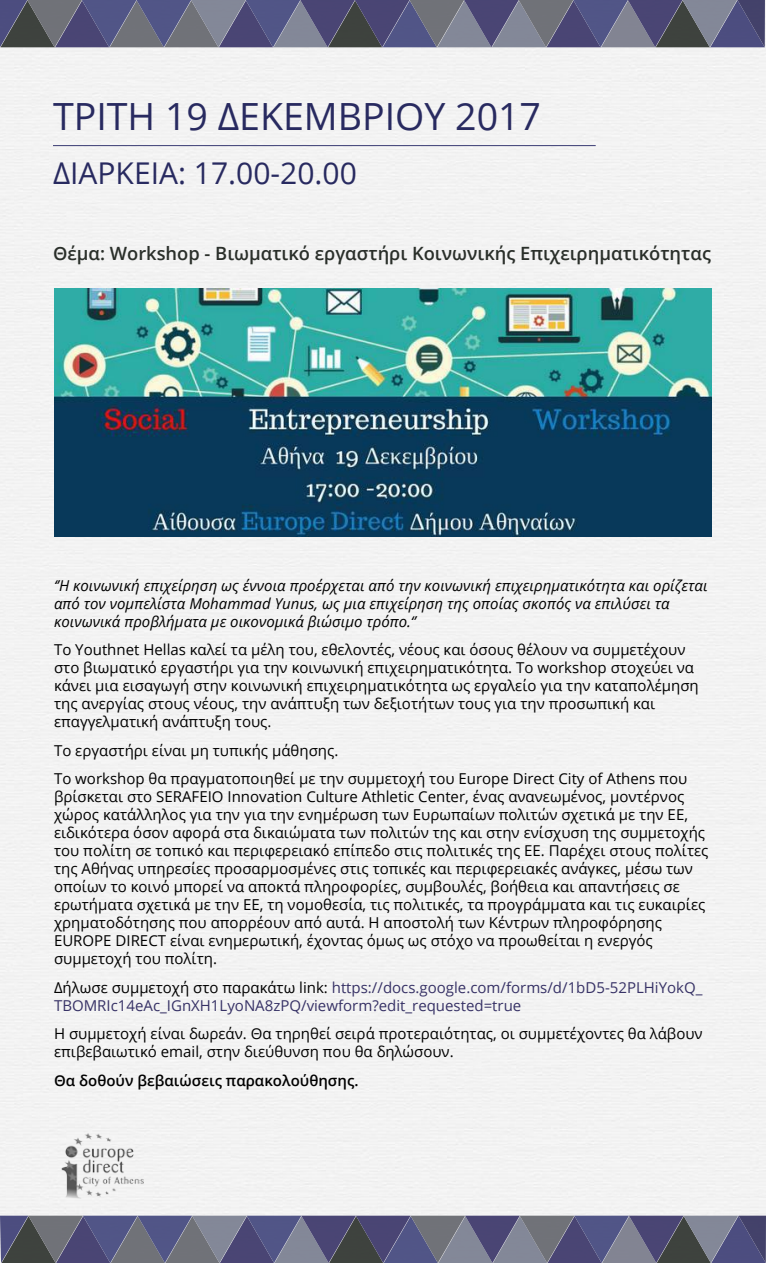
<style>
.page{position:relative;width:766px;height:1263px;background:#fff}
.page>*{position:absolute;margin:0;border:0;box-sizing:border-box;transform-origin:0 0}
.t1{font:37.5px "Open Sans";color:#282a60}
.t2{font:30px "Open Sans";color:#282a60}
.t3{font:600 18.3px "Open Sans";color:#2a2f2a}
.t4{font:15px/18px "Open Sans";color:#000}
.t5{font:italic 15px/18px "Open Sans";color:#000}
.t6{font:15px/18px "Open Sans";color:#373266}
.t7{font:600 15px "Open Sans";color:#000}
.s1{color:#000}
</style>
<div class="page">
<div style="left:0;top:0;width:765px;height:1216px;background:#f3f3f3"></div>
<svg style="left:0;top:0;width:764px;height:47px"></svg>
<svg style="left:0;top:1216px;width:765px;height:47px"></svg>
<hr style="left:53px;top:145px;width:542px;height:1px;background:#3b3d74">
<img style="left:54px;top:1125px;width:89px;height:84px">
<img style="left:54px;top:289px;width:657px;height:247px">
<h1 class="t1" style="left:53px;top:91px;width:489px">ΤΡΙΤΗ 19 ΔΕΚΕΜΒΡΙΟΥ 2017</h1>
<h2 class="t2" style="left:53px;top:152px;width:305px">ΔΙΑΡΚΕΙΑ: 17.00-20.00</h2>
<p class="t3" style="left:53px;top:241px;width:659px">Θέμα: Workshop - Βιωματικό εργαστήρι Κοινωνικής Επιχειρηματικότητας</p>
<p class="t5" style="left:54px;top:576px;width:655px">‘’Η κοινωνική επιχείρηση ως έννοια προέρχεται από την κοινωνική επιχειρηματικότητα και ορίζεται από τον νομπελίστα Mohammad Yunus, ως μια επιχείρηση της οποίας σκοπός να επιλύσει τα κοινωνικά προβλήματα με οικονομικά βιώσιμο τρόπο.‘’</p>
<p class="t4" style="left:54px;top:640px;width:646px">Το Youthnet Hellas καλεί τα μέλη του, εθελοντές, νέους και όσους θέλουν να συμμετέχουν στο βιωματικό εργαστήρι για την κοινωνική επιχειρηματικότητα. Το workshop στοχεύει να κάνει μια εισαγωγή στην κοινωνική επιχειρηματικότητα ως εργαλείο για την καταπολέμηση της ανεργίας στους νέους, την ανάπτυξη των δεξιοτήτων τους για την προσωπική και επαγγελματική ανάπτυξη τους.</p>
<p class="t4" style="left:54px;top:735px;width:634px;line-height:28.5px">Το εργαστήρι είναι μη τυπικής μάθησης.<br>Το workshop θα πραγματοποιηθεί με την συμμετοχή του Europe Direct City of Athens που</p>
<p class="t4" style="left:54px;top:787px;width:655px">βρίσκεται στο SERAFEIO Innovation Culture Athletic Center, ένας ανανεωμένος, μοντέρνος χώρος κατάλληλος για την για την ενημέρωση των Ευρωπαίων πολιτών σχετικά με την ΕΕ, ειδικότερα όσον αφορά στα δικαιώματα των πολιτών της και στην ενίσχυση της συμμετοχής του πολίτη σε τοπικό και περιφερειακό επίπεδο στις πολιτικές της ΕΕ. Παρέχει στους πολίτες της Αθήνας υπηρεσίες προσαρμοσμένες στις τοπικές και περιφερειακές ανάγκες, μέσω των οποίων το κοινό μπορεί να αποκτά πληροφορίες, συμβουλές, βοήθεια και απαντήσεις σε ερωτήματα σχετικά με την ΕΕ, τη νομοθεσία, τις πολιτικές, τα προγράμματα και τις ευκαιρίες χρηματοδότησης που απορρέουν από αυτά. Η αποστολή των Κέντρων πληροφόρησης EUROPE DIRECT είναι ενημερωτική, έχοντας όμως ως στόχο να προωθείται η ενεργός συμμετοχή του πολίτη.</p>
<p class="t6" style="left:54px;top:978px;width:649px"><span class="s1">Δήλωσε συμμετοχή στο παρακάτω link:</span> https://docs.google.com/forms/d/1bD5-52PLHiYokQ_<br>TBOMRIc14eAc_IGnXH1LyoNA8zPQ/viewform?edit_requested=true</p>
<p class="t4" style="left:54px;top:1024px;width:650px">Η συμμετοχή είναι δωρεάν. Θα τηρηθεί σειρά προτεραιότητας, οι συμμετέχοντες θα λάβουν επιβεβαιωτικό email, στην διεύθυνση που θα δηλώσουν.</p>
<p class="t7" style="left:54px;top:1070px;width:306px">Θα δοθούν βεβαιώσεις παρακολούθησης.</p>
</div>
